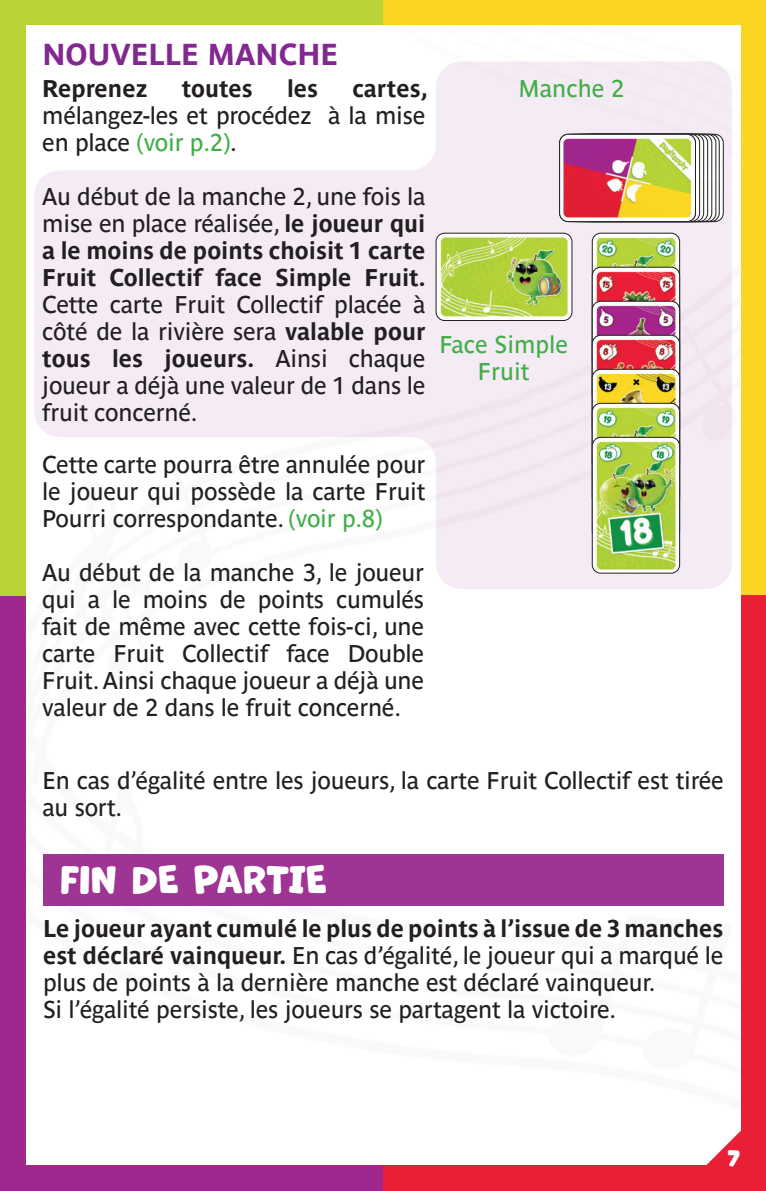
<style>
.page{position:relative;width:766px;height:1191px;background:#fff}
.page>*{position:absolute;margin:0;border:0;box-sizing:border-box;transform-origin:0 0}
.t1{font:36px "Marvin Round";color:#fff}
.t2{font:700 30px "Parisine Std";color:#822890}
.t3{font:24px/27px "Parisine Std";letter-spacing:-.01em;color:#231f20}
.t4{font:700 24px/27px "Parisine Std";color:#231f20;text-align:justify}
.t5{font:24px/27px "Parisine Std";color:#40ae49;text-align:center}
.t6{font:21px "Marvin Round";color:#fff}
.s1{color:#40ae49}
.s2{font-weight:400}
.s3{font-weight:700}
</style>
<div class="page">
<div style="left:383px;top:0;width:382px;height:595px;background:#fad622"></div>
<div style="left:0;top:595px;width:383px;height:596px;background:#9f278d"></div>
<div style="left:0;top:0;width:383px;height:595px;background:#b7d336"></div>
<div style="left:383px;top:595px;width:382px;height:596px;background:#e91f36"></div>
<div style="left:26px;top:25px;width:714px;height:1140px;background:#fff"></div>
<svg style="left:703px;top:1130px;width:38px;height:35px"></svg>
<svg style="left:34px;top:61px;width:697px;height:528px;background:#f6f0f6"></svg>
<div style="left:43px;top:854px;width:680px;height:51px;background:#9e3493"></div>
<img style="left:559px;top:134px;width:136px;height:88px">
<img style="left:592px;top:233px;width:87px;height:34px">
<div style="left:592px;top:233px;width:87px;height:136px;border:1px solid #231f20;border-radius:9px"></div>
<img style="left:592px;top:267px;width:87px;height:34px">
<div style="left:592px;top:267px;width:87px;height:136px;border:1px solid #231f20;border-radius:9px"></div>
<img style="left:592px;top:301px;width:87px;height:272px">
<div style="left:592px;top:301px;width:87px;height:136px;border:1px solid #231f20;border-radius:9px"></div>
<img style="left:592px;top:335px;width:87px;height:136px">
<div style="left:592px;top:335px;width:87px;height:136px;border:1px solid #231f20;border-radius:9px"></div>
<img style="left:436px;top:233px;width:135px;height:87px">
<div style="left:436px;top:233px;width:136px;height:88px;border:1px solid #231f20;border-radius:9px"></div>
<div style="left:592px;top:369px;width:87px;height:136px;border:1px solid #231f20;border-radius:9px"></div>
<div style="left:592px;top:403px;width:87px;height:136px;border:1px solid #231f20;border-radius:9px"></div>
<div style="left:592px;top:437px;width:87px;height:136px;border:1px solid #231f20;border-radius:9px"></div>
<div style="left:559px;top:134px;width:136px;height:88px;border:1px solid #231f20;border-radius:9px"></div>
<p class="t2" style="left:43px;top:37px;width:297px">NOUVELLE MANCHE</p>
<p class="t4" style="left:42px;top:75px;width:106px">Reprenez</p>
<p class="t4" style="left:182px;top:75px;width:73px">toutes</p>
<p class="t4" style="left:287px;top:75px;width:33px">les</p>
<p class="t4" style="left:352px;top:75px;width:76px">cartes,</p>
<p class="t3" style="left:42px;top:102px;width:384px">mélangez-les et procédez à la mise en place <span class="s1">(voir p.2)</span>.</p>
<p class="t4" style="left:42px;top:183px;width:384px"><span class="s2">Au début de la manche 2, une fois la mise en place réalisée,</span> le joueur qui a le moins de points choisit 1 carte Fruit Collectif face Simple Fruit.</p>
<p class="t3" style="left:42px;top:291px;width:384px;text-align:justify">Cette carte Fruit Collectif placée à côté de la rivière sera <span class="s3">valable pour tous les joueurs.</span> Ainsi chaque joueur a déjà une valeur de 1 dans le fruit concerné.</p>
<p class="t3" style="left:42px;top:451px;width:385px;text-align:justify">Cette carte pourra être annulée pour le joueur qui possède la carte Fruit Pourri correspondante. <span class="s1">(voir p.8)</span></p>
<p class="t3" style="left:42px;top:558px;width:383px;text-align:justify">Au début de la manche 3, le joueur qui a le moins de points cumulés fait de même avec cette fois-ci, une carte Fruit Collectif face Double Fruit. Ainsi chaque joueur a déjà une valeur de 2 dans le fruit concerné.</p>
<p class="t5" style="left:518px;top:75px;width:108px">Manche 2</p>
<p class="t5" style="left:439px;top:331px;width:130px">Face Simple<br>Fruit</p>
<p class="t3" style="left:42px;top:767px;width:682px">En cas d’égalité entre les joueurs, la carte Fruit Collectif est tirée au sort.</p>
<h1 class="t1" style="left:60px;top:859px;width:268px">FIN DE PARTIE</h1>
<p class="t3" style="left:43px;top:915px;width:681px"><span class="s3">Le joueur ayant cumulé le plus de points à l’issue de 3 manches est déclaré vainqueur.</span> En cas d’égalité, le joueur qui a marqué le plus de points à la dernière manche est déclaré vainqueur.<br>Si l’égalité persiste, les joueurs se partagent la victoire.</p>
<p class="t6" style="left:726px;top:1146px;width:14px">7</p>
</div>
